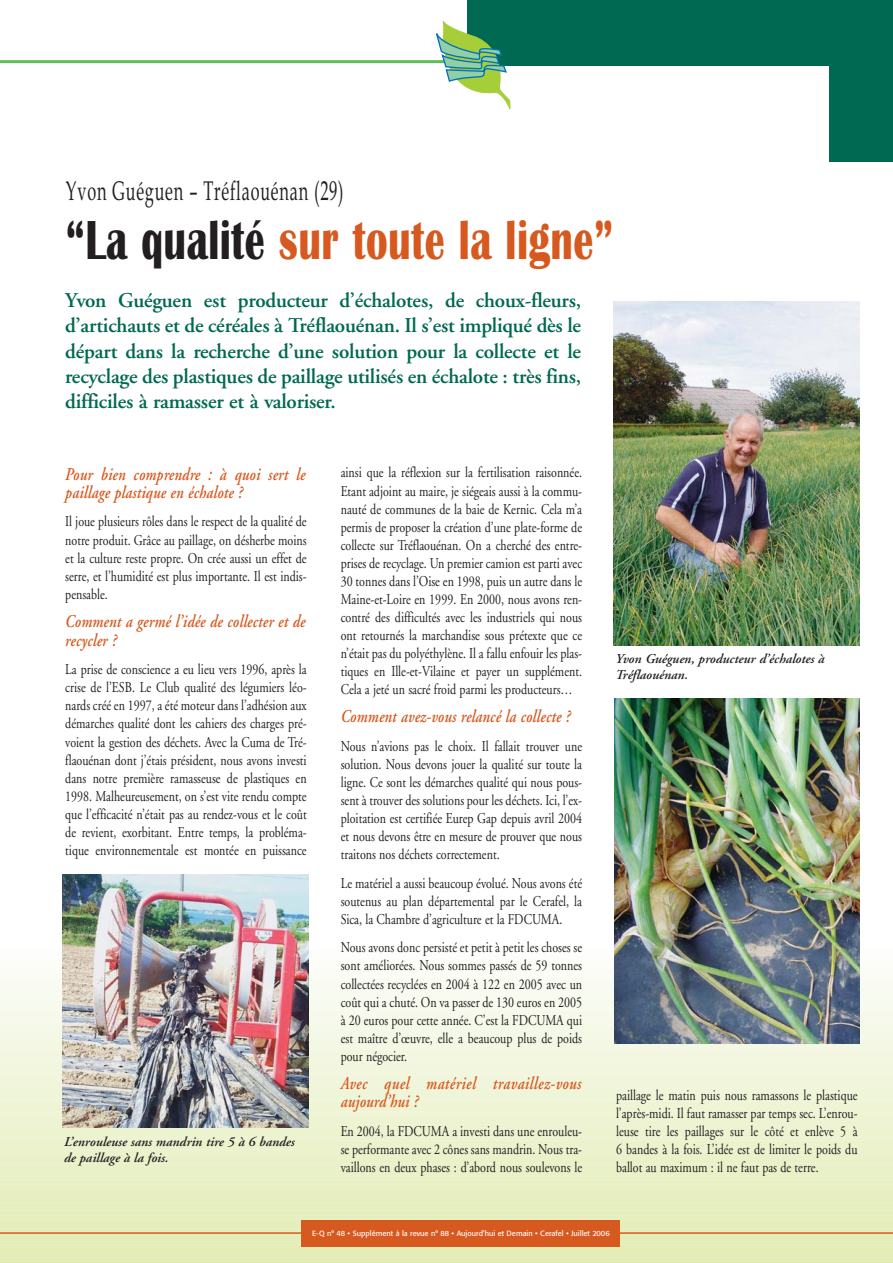
<style>
.page{position:relative;width:893px;height:1263px;background:#fff}
.page>*{position:absolute;margin:0;border:0;box-sizing:border-box;transform-origin:0 0}
.t1{font:700 57px "Britannic";letter-spacing:.01em;color:#d65920;scale:.7 1}
.t2{font:27px "Book Antiqua";letter-spacing:.05em;color:#231f20;scale:.6 1}
.t3{font:600 21px/25.2px "Adobe Garamond";letter-spacing:-.01em;color:#006951;text-align:justify}
.t4{font:italic 600 18px/18.1px "Adobe Garamond";letter-spacing:.015em;color:#d65920;scale:.8 1}
.t5{font:italic 600 18px/18px "Adobe Garamond";letter-spacing:.035em;color:#d65920;scale:.8 1}
.t6{font:15px/18px "Adobe Garamond";color:#231f20;text-align:justify;scale:.8 1}
.t7{font:italic 600 13.5px/16.2px "Adobe Garamond";color:#231f20}
.t8{font:7.5px "Formata";color:#fff}
.s1{color:#231f20}
</style>
<div class="page">
<hr style="left:0;top:1260px;width:893px;height:3px;background:#e1ecb1">
<div style="left:0;top:1256px;width:893px;height:6px;background:#e2ecb2"></div>
<div style="left:0;top:1250px;width:893px;height:6px;background:#e2ecb4"></div>
<div style="left:0;top:1247px;width:893px;height:5px;background:#e3edb4"></div>
<div style="left:0;top:1243px;width:893px;height:6px;background:#e3edb5"></div>
<div style="left:0;top:1237px;width:893px;height:6px;background:#e4edb7"></div>
<div style="left:0;top:1234px;width:893px;height:5px;background:#e4edb8"></div>
<div style="left:0;top:1227px;width:893px;height:6px;background:#e5eeb9"></div>
<div style="left:0;top:1224px;width:893px;height:6px;background:#e5eeba"></div>
<div style="left:0;top:1221px;width:893px;height:5px;background:#e5eebb"></div>
<div style="left:0;top:1217px;width:893px;height:6px;background:#e6eebc"></div>
<div style="left:0;top:1211px;width:893px;height:6px;background:#e5eebd"></div>
<div style="left:0;top:1208px;width:893px;height:5px;background:#e6efbe"></div>
<div style="left:0;top:1204px;width:893px;height:6px;background:#e6efbf"></div>
<div style="left:0;top:1198px;width:893px;height:6px;background:#e7efc0"></div>
<div style="left:0;top:1195px;width:893px;height:5px;background:#e7efc1"></div>
<div style="left:0;top:1191px;width:893px;height:6px;background:#e7efc2"></div>
<div style="left:0;top:1185px;width:893px;height:6px;background:#e8f0c3"></div>
<div style="left:0;top:1182px;width:893px;height:5px;background:#e8f0c4"></div>
<div style="left:0;top:1178px;width:893px;height:6px;background:#e8f0c5"></div>
<div style="left:0;top:1172px;width:893px;height:6px;background:#e9f1c6"></div>
<div style="left:0;top:1169px;width:893px;height:5px;background:#e9f1c7"></div>
<div style="left:0;top:1165px;width:893px;height:6px;background:#eaf1c8"></div>
<div style="left:0;top:1159px;width:893px;height:6px;background:#eaf1c9"></div>
<div style="left:0;top:1156px;width:893px;height:5px;background:#ebf1c9"></div>
<div style="left:0;top:1152px;width:893px;height:6px;background:#eaf2ca"></div>
<div style="left:0;top:1146px;width:893px;height:6px;background:#ebf2cc"></div>
<div style="left:0;top:1143px;width:893px;height:5px;background:#ebf2cc"></div>
<div style="left:0;top:1139px;width:893px;height:6px;background:#ebf2cd"></div>
<div style="left:0;top:1133px;width:893px;height:6px;background:#ecf3cf"></div>
<div style="left:0;top:1130px;width:893px;height:5px;background:#ecf3cf"></div>
<div style="left:0;top:1126px;width:893px;height:6px;background:#edf3d0"></div>
<div style="left:0;top:1120px;width:893px;height:6px;background:#edf3d2"></div>
<div style="left:0;top:1117px;width:893px;height:5px;background:#eef4d2"></div>
<div style="left:0;top:1113px;width:893px;height:6px;background:#eef4d3"></div>
<div style="left:0;top:1107px;width:893px;height:6px;background:#eff4d5"></div>
<div style="left:0;top:1104px;width:893px;height:5px;background:#eff4d5"></div>
<div style="left:0;top:1100px;width:893px;height:6px;background:#eef4d6"></div>
<div style="left:0;top:1094px;width:893px;height:6px;background:#eff5d8"></div>
<div style="left:0;top:1091px;width:893px;height:5px;background:#eff5d8"></div>
<div style="left:0;top:1087px;width:893px;height:6px;background:#eff5d9"></div>
<div style="left:0;top:1081px;width:893px;height:6px;background:#f0f5db"></div>
<div style="left:0;top:1078px;width:893px;height:5px;background:#f0f5db"></div>
<div style="left:0;top:1074px;width:893px;height:6px;background:#f1f6dc"></div>
<div style="left:0;top:1068px;width:893px;height:6px;background:#f1f6de"></div>
<div style="left:0;top:1065px;width:893px;height:5px;background:#f2f6de"></div>
<div style="left:0;top:1061px;width:893px;height:6px;background:#f2f6df"></div>
<div style="left:0;top:1055px;width:893px;height:6px;background:#f3f7e1"></div>
<div style="left:0;top:1052px;width:893px;height:5px;background:#f3f7e1"></div>
<div style="left:0;top:1048px;width:893px;height:6px;background:#f3f7e2"></div>
<div style="left:0;top:1042px;width:893px;height:6px;background:#f3f8e4"></div>
<div style="left:0;top:1039px;width:893px;height:5px;background:#f3f8e4"></div>
<div style="left:0;top:1035px;width:893px;height:6px;background:#f4f8e5"></div>
<div style="left:0;top:1029px;width:893px;height:6px;background:#f4f8e7"></div>
<div style="left:0;top:1026px;width:893px;height:5px;background:#f5f9e7"></div>
<div style="left:0;top:1022px;width:893px;height:6px;background:#f5f9e8"></div>
<div style="left:0;top:1016px;width:893px;height:6px;background:#f6f9ea"></div>
<div style="left:0;top:1013px;width:893px;height:5px;background:#f6f9eb"></div>
<div style="left:0;top:1009px;width:893px;height:6px;background:#f6f9eb"></div>
<div style="left:0;top:1003px;width:893px;height:6px;background:#f7faed"></div>
<div style="left:0;top:1000px;width:893px;height:5px;background:#f7faee"></div>
<div style="left:0;top:996px;width:893px;height:6px;background:#f8fbef"></div>
<div style="left:0;top:990px;width:893px;height:6px;background:#f8fbf0"></div>
<div style="left:0;top:987px;width:893px;height:5px;background:#f8fbf1"></div>
<div style="left:0;top:983px;width:893px;height:6px;background:#f9fbf2"></div>
<div style="left:0;top:977px;width:893px;height:6px;background:#f9fbf3"></div>
<div style="left:0;top:974px;width:893px;height:5px;background:#fbfcf4"></div>
<div style="left:0;top:970px;width:893px;height:6px;background:#fbfcf5"></div>
<div style="left:0;top:964px;width:893px;height:6px;background:#fcfdf7"></div>
<div style="left:0;top:961px;width:893px;height:5px;background:#fcfdf7"></div>
<div style="left:0;top:957px;width:893px;height:6px;background:#fcfdf8"></div>
<div style="left:0;top:951px;width:893px;height:6px;background:#fdfefb"></div>
<hr style="left:0;top:1232px;width:893px;height:2px;background:#d65920">
<hr style="left:0;top:60px;width:584px;height:3px;background:#5fbc5f">
<div style="left:468px;top:0;width:425px;height:66px;background:#006951"></div>
<div style="left:829px;top:53px;width:64px;height:108px;background:#006951"></div>
<svg style="left:435px;top:21px;width:75px;height:89px"></svg>
<img style="left:614px;top:301px;width:245px;height:345px">
<img style="left:614px;top:698px;width:245px;height:346px">
<img style="left:63px;top:874px;width:245px;height:254px">
<div style="left:301px;top:1220px;width:319px;height:27px;background:#d65920"></div>
<h2 class="t2" style="left:66px;top:180px;width:464px">Yvon Guéguen – Tréflaouénan (29)</h2>
<h1 class="t1" style="left:66px;top:220px;width:783px"><span class="s1">“La qualité</span> sur toute la ligne”</h1>
<p class="t3" style="left:65px;top:290px;width:517px">Yvon Guéguen est producteur d’échalotes, de choux-fleurs, d’artichauts et de céréales à Tréflaouénan. Il s’est impliqué dès le départ dans la recherche d’une solution pour la collecte et le recyclage des plastiques de paillage utilisés en échalote : très fins, difficiles à ramasser et à valoriser.</p>
<p class="t4" style="left:65px;top:467px;width:302px">Pour bien comprendre : à quoi sert le paillage plastique en échalote ?</p>
<p class="t6" style="left:65px;top:514px;width:303px">Il joue plusieurs rôles dans le respect de la qualité de notre produit. Grâce au paillage, on désherbe moins et la culture reste propre. On crée aussi un effet de serre, et l’humidité est plus importante. Il est indis&shy;pensable.</p>
<p class="t4" style="left:65px;top:614px;width:302px">Comment a germé l’idée de collecter et de recycler ?</p>
<p class="t6" style="left:65px;top:662px;width:303px">La prise de conscience a eu lieu vers 1996, après la crise de l’ESB. Le Club qualité des légumiers léo&shy;nards créé en 1997, a été moteur dans l’adhésion aux démarches qualité dont les cahiers des charges pré&shy;voient la gestion des déchets. Avec la Cuma de Tré&shy;flaouénan dont j’étais président, nous avons investi dans notre première ramasseuse de plastiques en 1998. Malheureusement, on s’est vite rendu compte que l’efficacité n’était pas au rendez-vous et le coût de revient, exorbitant. Entre temps, la probléma&shy;tique environnementale est montée en puissance</p>
<p class="t7" style="left:64px;top:1134px;width:232px">L’enrouleuse sans mandrin tire 5 à 6 bandes de paillage à la fois.</p>
<p class="t6" style="left:341px;top:465px;width:303px">ainsi que la réflexion sur la fertilisation raisonnée.<br>Etant adjoint au maire, je siégeais aussi à la commu&shy;nauté de communes de la baie de Kernic. Cela m’a permis de proposer la création d’une plate-forme de collecte sur Tréflaouénan. On a cherché des entre&shy;prises de recyclage. Un premier camion est parti avec 30 tonnes dans l’Oise en 1998, puis un autre dans le Maine-et-Loire en 1999. En 2000, nous avons ren&shy;contré des difficultés avec les industriels qui nous ont retournés la marchandise sous prétexte que ce n’était pas du polyéthylène. Il a fallu enfouir les plas&shy;tiques en Ille-et-Vilaine et payer un supplément.<br>Cela a jeté un sacré froid parmi les producteurs…</p>
<p class="t4" style="left:341px;top:709px;width:289px">Comment avez-vous relancé la collecte ?</p>
<p class="t6" style="left:341px;top:738px;width:303px">Nous n’avions pas le choix. Il fallait trouver une solution. Nous devons jouer la qualité sur toute la ligne. Ce sont les démarches qualité qui nous pous&shy;sent à trouver des solutions pour les déchets. Ici, l’ex&shy;ploitation est certifiée Eurep Gap depuis avril 2004 et nous devons être en mesure de prouver que nous traitons nos déchets correctement.</p>
<p class="t6" style="left:341px;top:875px;width:303px">Le matériel a aussi beaucoup évolué. Nous avons été soutenus au plan départemental par le Cerafel, la Sica, la Chambre d’agriculture et la FDCUMA.</p>
<p class="t6" style="left:341px;top:940px;width:303px">Nous avons donc persisté et petit à petit les choses se sont améliorées. Nous sommes passés de 59 tonnes collectées recyclées en 2004 à 122 en 2005 avec un coût qui a chuté. On va passer de 130 euros en 2005 à 20 euros pour cette année. C’est la FDCUMA qui est maître d’œuvre, elle a beaucoup plus de poids pour négocier.</p>
<p class="t5" style="left:341px;top:1076px;width:302px">Avec quel matériel travaillez-vous aujourd’hui ?</p>
<p class="t6" style="left:341px;top:1124px;width:303px">En 2004, la FDCUMA a investi dans une enrouleu&shy;se performante avec 2 cônes sans mandrin. Nous tra&shy;vaillons en deux phases : d’abord nous soulevons le</p>
<p class="t7" style="left:615px;top:652px;width:211px">Yvon Guéguen, producteur d’échalotes à<br>Tréflaouénan.</p>
<p class="t6" style="left:616px;top:1087px;width:303px">paillage le matin puis nous ramassons le plastique l’après-midi. Il faut ramasser par temps sec. L’enrou&shy;leuse tire les paillages sur le côté et enlève 5 à 6 bandes à la fois. L’idée est de limiter le poids du ballot au maximum : il ne faut pas de terre.</p>
<p class="t8" style="left:312px;top:1230px;width:299px">E-Q n° 48 • Supplément à la revue n° 88 • Aujourd’hui et Demain • Cerafel • Juillet 2006</p>
</div>
